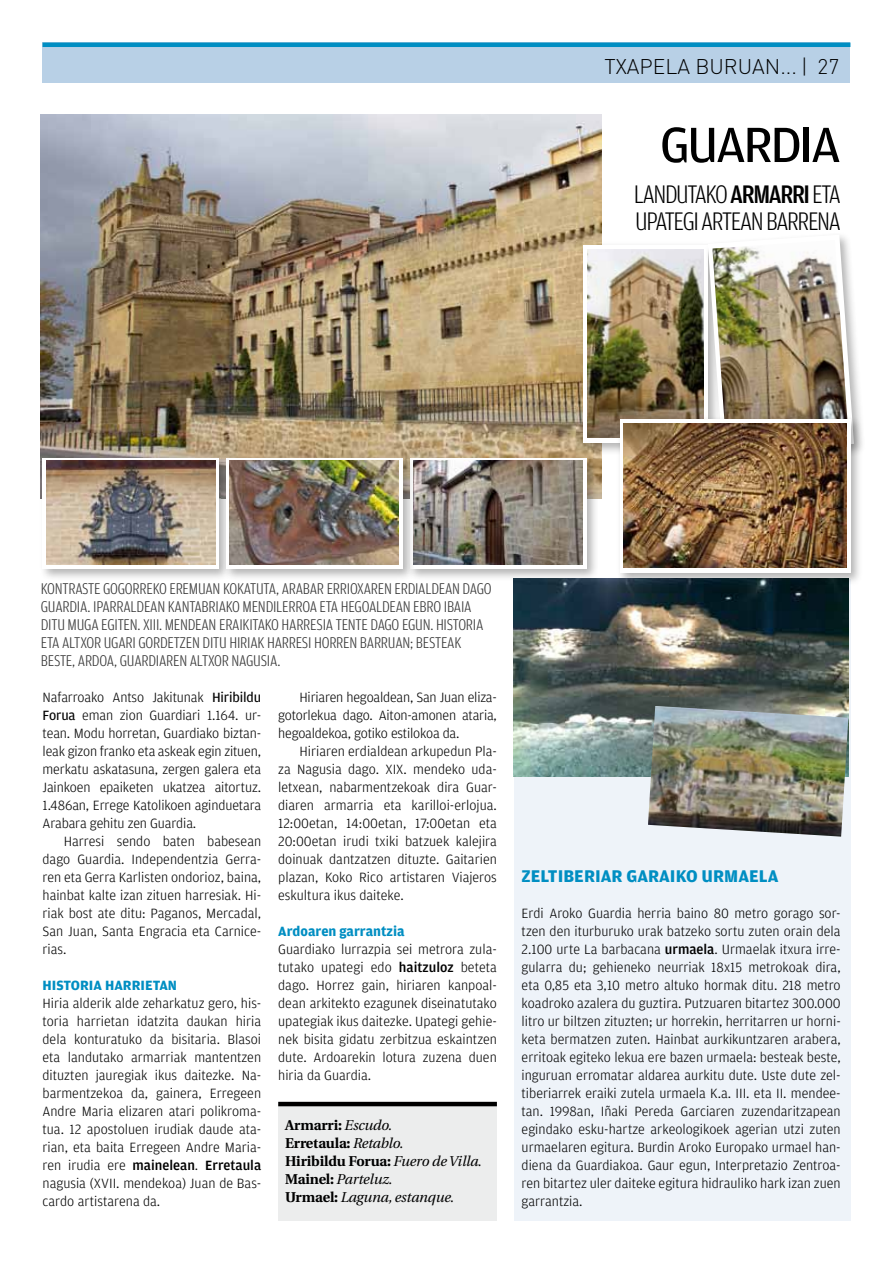
<style>
.page{position:relative;width:893px;height:1263px;background:#fff}
.page>*{position:absolute;margin:0;border:0;box-sizing:border-box;transform-origin:0 0}
.t1{font:52.5px "Amplitude";letter-spacing:-.05em;color:#000}
.t2{font:300 27px/27px "Amplitude Cond";letter-spacing:-.05em;color:#000}
.t3{font:300 21px "DIN";color:#000}
.t4{font:700 18px "Amplitude";color:#008ec2}
.t5{font:300 16.5px/18px "Amplitude Cond";letter-spacing:-.015em;color:#000}
.t6{font:300 14.25px/18px "Amplitude";color:#000;text-align:justify}
.t7{font:italic 14.25px/18px "Utopia";letter-spacing:-.01em;color:#000}
.t8{font:700 14.25px "Amplitude";color:#008ec2}
.s1{font-weight:500}
.s2{font-weight:400}
.s3{font-weight:700;font-style:normal}
</style>
<div class="page">
<div style="left:43px;top:43px;width:807px;height:40px;background:#b8d0e6"></div>
<hr style="left:43px;top:43px;width:807px;height:4px;background:#008ec2">
<img style="left:41px;top:114px;width:561px;height:384px">
<div style="left:514px;top:579px;width:336px;height:641px;background:#eef3f9"></div>
<div style="left:278px;top:1104px;width:219px;height:116px;background:#eceded"></div>
<hr style="left:278px;top:1102px;width:219px;height:4px;background:#000">
<img style="left:514px;top:578px;width:334px;height:199px">
<img style="left:648px;top:706px;width:200px;height:131px">
<div style="left:580px;top:241px;width:140px;height:214px;background:#000;opacity:.3"></div>
<svg style="left:584px;top:245px;width:121px;height:197px"></svg>
<img style="left:588px;top:250px;width:115px;height:188px">
<div style="left:705px;top:231px;width:161px;height:234px;background:#000;opacity:.3"></div>
<svg style="left:708px;top:235px;width:146px;height:181px"></svg>
<img style="left:712px;top:240px;width:137px;height:176px">
<div style="left:406px;top:454px;width:193px;height:127px;background:#000;opacity:.3"></div>
<div style="left:410px;top:458px;width:176px;height:110px;background:#fff"></div>
<img style="left:415px;top:460px;width:168px;height:105px">
<div style="left:39px;top:454px;width:193px;height:127px;background:#000;opacity:.3"></div>
<div style="left:43px;top:458px;width:176px;height:110px;background:#fff"></div>
<img style="left:46px;top:460px;width:169px;height:105px">
<div style="left:222px;top:454px;width:193px;height:127px;background:#000;opacity:.3"></div>
<div style="left:226px;top:458px;width:177px;height:110px;background:#fff"></div>
<img style="left:230px;top:460px;width:169px;height:105px">
<div style="left:616px;top:416px;width:247px;height:170px;background:#000;opacity:.3"></div>
<div style="left:620px;top:419px;width:230px;height:154px;background:#fff"></div>
<img style="left:624px;top:423px;width:222px;height:145px">
<h3 class="t3" style="left:604px;top:53px;width:236px">TXAPELA BURUAN... | 27</h3>
<h1 class="t1" style="left:660px;top:115px;width:182px">GUARDIA</h1>
<h2 class="t2" style="left:634px;top:181px;width:209px">LANDUTAKO <span class="s1">ARMARRI</span> ETA<br>UPATEGI ARTEAN BARRENA</h2>
<p class="t5" style="left:41px;top:580px;width:452px">KONTRASTE GOGORREKO EREMUAN KOKATUTA, ARABAR ERRIOXAREN ERDIALDEAN DAGO GUARDIA. IPARRALDEAN KANTABRIAKO MENDILERROA ETA HEGOALDEAN EBRO IBAIA DITU MUGA EGITEN. XIII. MENDEAN ERAIKITAKO HARRESIA TENTE DAGO EGUN. HISTORIA ETA ALTXOR UGARI GORDETZEN DITU HIRIAK HARRESI HORREN BARRUAN; BESTEAK BESTE, ARDOA, GUARDIAREN ALTXOR NAGUSIA.</p>
<p class="t6" style="left:43px;top:688px;width:220px">Nafarroako Antso Jakitunak <span class="s2">Hiribildu Forua</span> eman zion Guardiari 1.164. ur&shy;tean. Modu horretan, Guardiako biztan&shy;leak gizon franko eta askeak egin zituen, merkatu askatasuna, zergen galera eta Jainkoen epaiketen ukatzea aitortuz.<br>1.486an, Errege Katolikoen aginduetara Arabara gehitu zen Guardia.</p>
<p class="t6" style="left:43px;top:832px;width:220px;text-indent:21px">Harresi sendo baten babesean dago Guardia. Independentzia Gerra&shy;ren eta Gerra Karlisten ondorioz, baina, hainbat kalte izan zituen harresiak. Hi&shy;riak bost ate ditu: Paganos, Mercadal, San Juan, Santa Engracia eta Carnice&shy;rias.</p>
<p class="t8" style="left:43px;top:977px;width:136px">HISTORIA HARRIETAN</p>
<p class="t6" style="left:43px;top:994px;width:220px">Hiria alderik alde zeharkatuz gero, his&shy;toria harrietan idatzita daukan hiria dela konturatuko da bisitaria. Blasoi eta landutako armarriak mantentzen dituzten jauregiak ikus daitezke. Na&shy;barmentzekoa da, gainera, Erregeen Andre Maria elizaren atari polikroma&shy;tua. 12 apostoluen irudiak daude ata&shy;rian, eta baita Erregeen Andre Maria&shy;ren irudia ere <span class="s1">mainelean</span>. <span class="s1">Erretaula </span>nagusia (XVII. mendekoa) Juan de Bas&shy;cardo artistarena da.</p>
<p class="t6" style="left:278px;top:688px;width:220px;text-indent:21px">Hiriaren hegoaldean, San Juan eliza&shy;gotorlekua dago. Aiton-amonen ataria, hegoaldekoa, gotiko estilokoa da.</p>
<p class="t6" style="left:278px;top:742px;width:220px;text-indent:21px">Hiriaren erdialdean arkupedun Pla&shy;za Nagusia dago. XIX. mendeko uda&shy;letxean, nabarmentzekoak dira Guar&shy;diaren armarria eta karilloi-erlojua.<br>12:00etan, 14:00etan, 17:00etan eta 20:00etan irudi txiki batzuek kalejira doinuak dantzatzen dituzte. Gaitarien plazan, Koko Rico artistaren Viajeros eskultura ikus daiteke.</p>
<p class="t8" style="left:278px;top:923px;width:128px">Ardoaren garrantzia</p>
<p class="t6" style="left:278px;top:940px;width:220px">Guardiako lurrazpia sei metrora zula&shy;tutako upategi edo <span class="s1">haitzuloz</span> beteta dago. Horrez gain, hiriaren kanpoal&shy;dean arkitekto ezagunek diseinatutako upategiak ikus daitezke. Upategi gehie&shy;nek bisita gidatu zerbitzua eskaintzen dute. Ardoarekin lotura zuzena duen hiria da Guardia.</p>
<p class="t7" style="left:285px;top:1116px;width:198px"><span class="s3">Armarri:</span> Escudo.<br><span class="s3">Erretaula:</span> Retablo.<br><span class="s3">Hiribildu Forua:</span> Fuero de Villa.<br><span class="s3">Mainel:</span> Parteluz.<br><span class="s3">Urmael:</span> Laguna, estanque.</p>
<p class="t4" style="left:522px;top:866px;width:259px">ZELTIBERIAR GARAIKO URMAELA</p>
<p class="t6" style="left:522px;top:904px;width:321px">Erdi Aroko Guardia herria baino 80 metro gorago sor&shy;tzen den iturburuko urak batzeko sortu zuten orain dela 2.100 urte La barbacana <span class="s1">urmaela</span>. Urmaelak itxura irre&shy;gularra du; gehieneko neurriak 18x15 metrokoak dira, eta 0,85 eta 3,10 metro altuko hormak ditu. 218 metro koadroko azalera du guztira. Putzuaren bitartez 300.000 litro ur biltzen zituzten; ur horrekin, herritarren ur horni&shy;keta bermatzen zuten. Hainbat aurkikuntzaren arabera, erritoak egiteko lekua ere bazen urmaela: besteak beste, inguruan erromatar aldarea aurkitu dute. Uste dute zel&shy;tiberiarrek eraiki zutela urmaela K.a. III. eta II. mendee&shy;tan. 1998an, Iñaki Pereda Garciaren zuzendaritzapean egindako esku-hartze arkeologikoek agerian utzi zuten urmaelaren egitura. Burdin Aroko Europako urmael han&shy;diena da Guardiakoa. Gaur egun, Interpretazio Zentroa&shy;ren bitartez uler daiteke egitura hidrauliko hark izan zuen garrantzia.</p>
</div>
